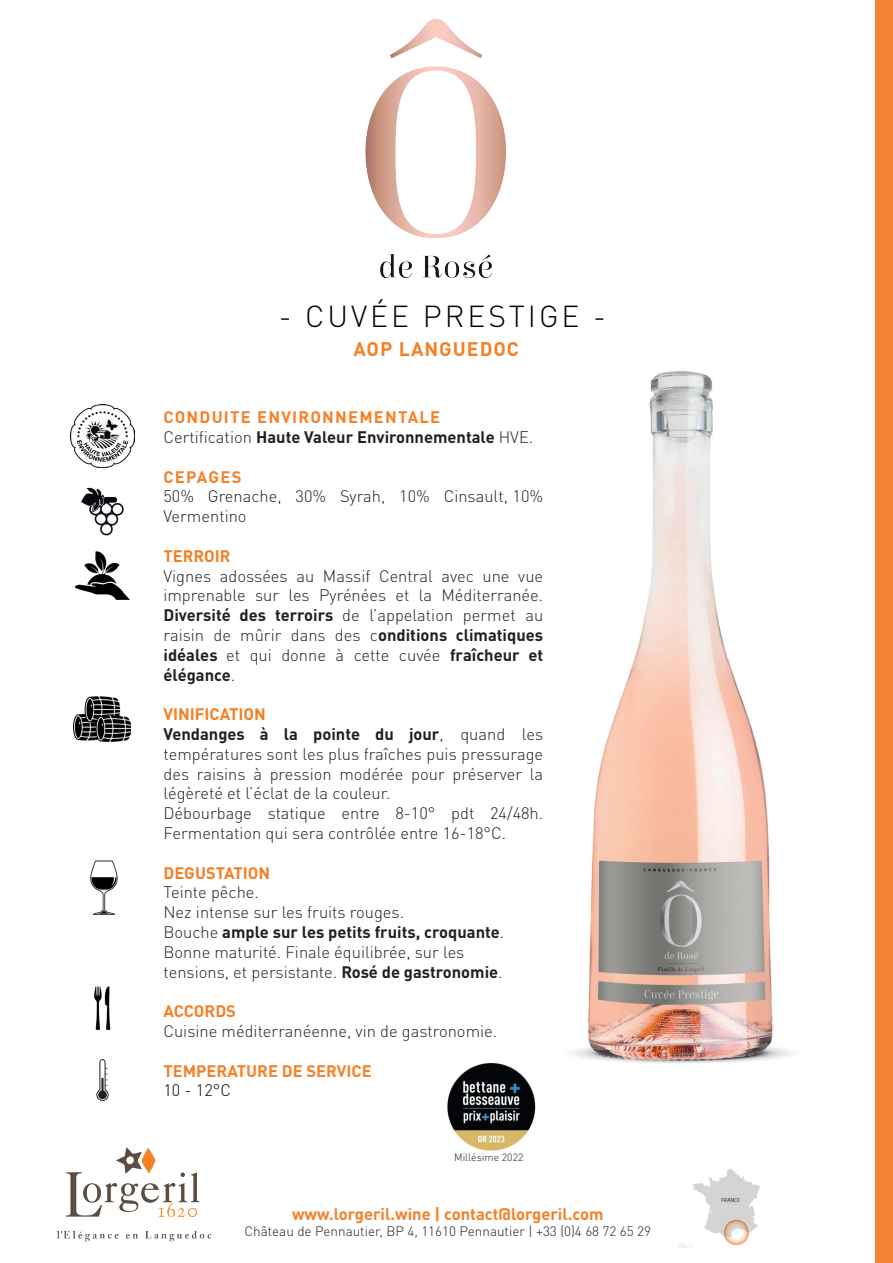
<style>
.page{position:relative;width:893px;height:1263px;background:#fff}
.page>*{position:absolute;margin:0;border:0;box-sizing:border-box;transform-origin:0 0}
.t1{font:300 30px "DINOT";letter-spacing:.1em;color:#000}
.t2{font:700 19.5px "DINOT";letter-spacing:.05em;color:#f48028}
.t3{font:300 16.5px/19.8px "DINOT";color:#231f20}
.t4{font:700 16.5px/19.8px "DINOT";color:#231f20}
.t5{font:700 16.5px "DINOT";color:#f48028}
.t6{font:700 16.5px "DINOT";color:#f37f25}
.t7{font:700 16.5px "DINOT";letter-spacing:.075em;color:#f58128}
.t8{font:300 16.5px "DINOT";color:#000001}
.t9{font:300 13.5px "DINOT";color:#231f20}
.t10{font:300 10.5px "DINOT";color:#231f20}
.s1{color:#f58128}
.s2{font-weight:300}
.s3{font-weight:700}
.s4{font-weight:700;color:#f37f25}
</style>
<div class="page">
<div style="left:876px;top:0;width:17px;height:1263px;background:#f48334"></div>
<img style="left:678px;top:1169px;width:82px;height:78px">
<img style="left:57px;top:1147px;width:155px;height:95px">
<img style="left:94px;top:986px;width:17px;height:45px">
<img style="left:96px;top:1059px;width:13px;height:41px">
<img style="left:90px;top:860px;width:28px;height:54px">
<img style="left:73px;top:696px;width:58px;height:46px">
<img style="left:75px;top:552px;width:54px;height:48px">
<img style="left:81px;top:487px;width:43px;height:49px">
<img style="left:71px;top:404px;width:63px;height:64px">
<img style="left:572px;top:371px;width:220px;height:692px">
<img style="left:365px;top:18px;width:141px;height:260px">
<img style="left:447px;top:1062px;width:89px;height:90px">
<h1 class="t1" style="left:279px;top:298px;width:329px">- CUVÉE PRESTIGE -</h1>
<p class="t2" style="left:353px;top:336px;width:167px">AOP LANGUEDOC</p>
<p class="t4" style="left:163px;top:407px;width:371px"><span class="s1">CONDUITE ENVIRONNEMENTALE<br></span><span class="s2">Certification</span> Haute Valeur Environnementale <span class="s2">HVE.</span></p>
<p class="t7" style="left:163px;top:466px;width:79px">CEPAGES</p>
<p class="t3" style="left:163px;top:486px;width:381px">50% Grenache, 30% Syrah, 10% Cinsault, 10%<br>Vermentino</p>
<p class="t6" style="left:163px;top:545px;width:69px">TERROIR</p>
<p class="t3" style="left:163px;top:566px;width:381px;text-align:justify">Vignes adossées au Massif Central avec une vue imprenable sur les Pyrénées et la Méditerranée.<br><span class="s3">Diversité des terroirs</span> de l’appelation permet au raisin de mûrir dans des c<span class="s3">onditions climatiques idéales</span> et qui donne à cette cuvée <span class="s3">fraîcheur et élégance</span>.</p>
<p class="t3" style="left:163px;top:704px;width:381px"><span class="s4">VINIFICATION<br></span><span class="s3">Vendanges à la pointe du jour</span>, quand les températures sont les plus fraîches puis pressurage des raisins à pression modérée pour préserver la légèreté et l’éclat de la couleur.<br>Débourbage statique entre 8-10° pdt 24/48h.<br>Fermentation qui sera contrôlée entre 16-18°C.</p>
<p class="t6" style="left:163px;top:862px;width:108px">DEGUSTATION</p>
<p class="t3" style="left:163px;top:882px;width:342px">Teinte pêche.<br>Nez intense sur les fruits rouges.<br>Bouche <span class="s3">ample sur les petits fruits, croquante</span>.<br>Bonne maturité. Finale équilibrée, sur les tensions, et persistante. <span class="s3">Rosé de gastronomie</span>.</p>
<p class="t5" style="left:163px;top:1000px;width:74px">ACCORDS</p>
<p class="t3" style="left:163px;top:1021px;width:335px">Cuisine méditerranéenne, vin de gastronomie.</p>
<p class="t5" style="left:163px;top:1060px;width:210px">TEMPERATURE DE SERVICE</p>
<p class="t8" style="left:163px;top:1080px;width:69px">10 - 12°C</p>
<p class="t10" style="left:454px;top:1151px;width:71px">Millésime 2022</p>
<p class="t5" style="left:292px;top:1203px;width:313px">www.lorgeril.wine | contact@lorgeril.com</p>
<p class="t9" style="left:245px;top:1223px;width:408px">Château de Pennautier, BP 4, 11610 Pennautier | +33 (0)4 68 72 65 29</p>
</div>
